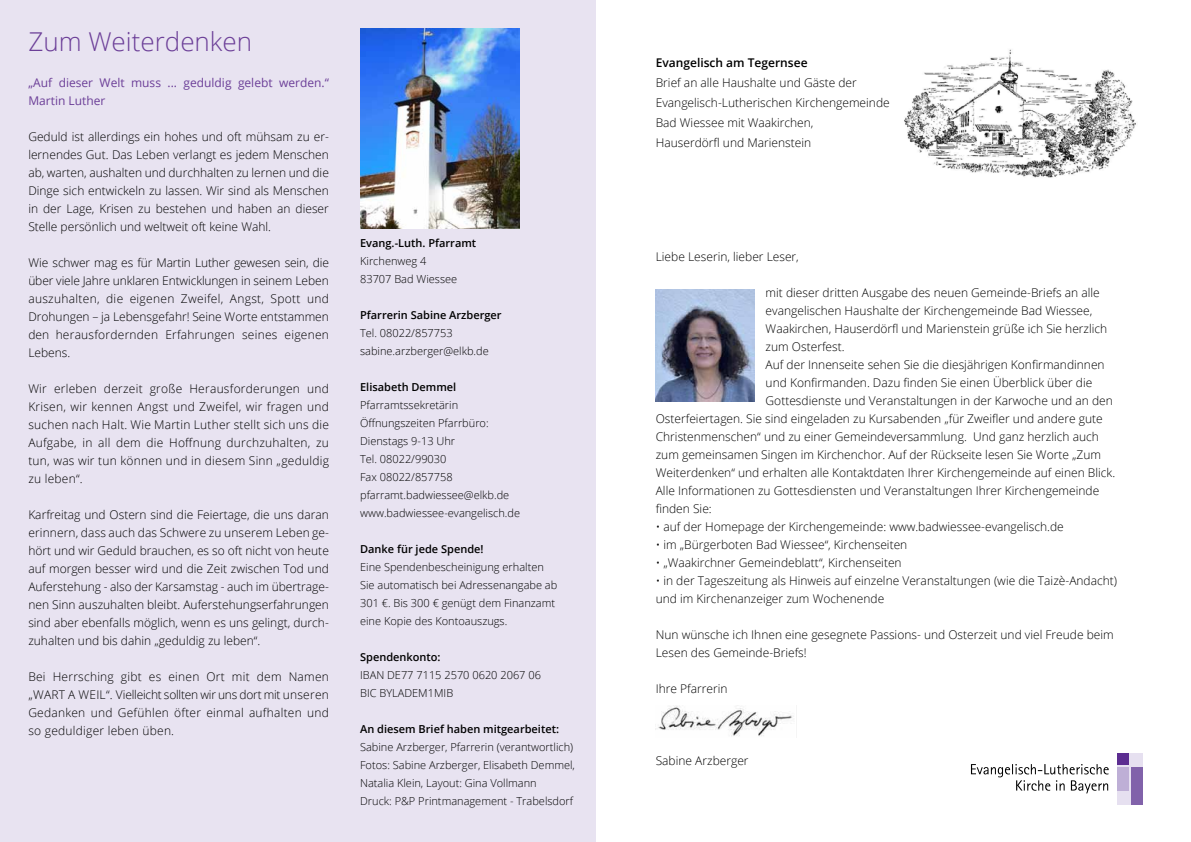
<style>
.page{position:relative;width:1191px;height:842px;background:#fff}
.page>*{position:absolute;margin:0;border:0;box-sizing:border-box;transform-origin:0 0}
.t1{font:300 26px "Open Sans";color:#6c3f98}
.t2{font:300 12px/18px "Open Sans";color:#000;text-align:justify}
.t3{font:12px/18px "Open Sans";color:#6c3f98}
.t4{font:600 12px "Open Sans";color:#000}
.t5{font:300 11px/18px "Open Sans";color:#000}
.t6{font:600 11px "Open Sans";color:#000}
</style>
<div class="page">
<div style="left:0;top:0;width:595px;height:842px;background:#e8e3f1"></div>
<img style="left:360px;top:28px;width:159px;height:201px">
<img style="left:904px;top:49px;width:232px;height:129px">
<img style="left:656px;top:289px;width:98px;height:113px">
<img style="left:658px;top:706px;width:134px;height:30px">
<div style="left:1117px;top:753px;width:25px;height:51px;background:#e6e0f0"></div>
<div style="left:1131px;top:767px;width:11px;height:37px;background:#8162aa"></div>
<div style="left:1117px;top:767px;width:11px;height:23px;background:#beafd6"></div>
<div style="left:1117px;top:753px;width:11px;height:12px;background:#5c2d91"></div>
<svg style="left:971px;top:764px;width:137px;height:29px"></svg>
<h1 class="t1" style="left:28px;top:24px;width:225px">Zum Weiterdenken</h1>
<p class="t3" style="left:28px;top:74px;width:302px">„Auf dieser Welt muss ... geduldig gelebt werden.“<br>Martin Luther</p>
<p class="t2" style="left:28px;top:128px;width:302px">Geduld ist allerdings ein hohes und oft mühsam zu er&shy;lernendes Gut. Das Leben verlangt es jedem Menschen ab, warten, aushalten und durchhalten zu lernen und die Dinge sich entwickeln zu lassen. Wir sind als Menschen in der Lage, Krisen zu bestehen und haben an dieser Stelle persönlich und weltweit oft keine Wahl.</p>
<p class="t2" style="left:28px;top:254px;width:302px">Wie schwer mag es für Martin Luther gewesen sein, die über viele Jahre unklaren Entwicklungen in seinem Leben auszuhalten, die eigenen Zweifel, Angst, Spott und Drohungen – ja Lebensgefahr! Seine Worte entstammen den herausfordernden Erfahrungen seines eigenen Lebens.</p>
<p class="t2" style="left:28px;top:380px;width:302px">Wir erleben derzeit große Herausforderungen und Krisen, wir kennen Angst und Zweifel, wir fragen und suchen nach Halt. Wie Martin Luther stellt sich uns die Aufgabe, in all dem die Hoffnung durchzuhalten, zu tun, was wir tun können und in diesem Sinn „geduldig zu leben“.</p>
<p class="t2" style="left:28px;top:506px;width:302px">Karfreitag und Ostern sind die Feiertage, die uns daran erinnern, dass auch das Schwere zu unserem Leben ge&shy;hört und wir Geduld brauchen, es so oft nicht von heute auf morgen besser wird und die Zeit zwischen Tod und Auferstehung - also der Karsamstag - auch im übertrage&shy;nen Sinn auszuhalten bleibt. Auferstehungserfahrungen sind aber ebenfalls möglich, wenn es uns gelingt, durch&shy;zuhalten und bis dahin „geduldig zu leben“.</p>
<p class="t2" style="left:28px;top:668px;width:302px">Bei Herrsching gibt es einen Ort mit dem Namen „WART A WEIL“. Vielleicht sollten wir uns dort mit unseren Gedanken und Gefühlen öfter einmal aufhalten und so geduldiger leben üben.</p>
<p class="t6" style="left:360px;top:236px;width:118px">Evang.-Luth. Pfarramt</p>
<p class="t5" style="left:360px;top:252px;width:99px">Kirchenweg 4<br>83707 Bad Wiessee</p>
<p class="t6" style="left:360px;top:308px;width:143px">Pfarrerin Sabine Arzberger</p>
<p class="t5" style="left:360px;top:324px;width:130px">Tel. 08022/857753 sabine.arzberger@elkb.de</p>
<p class="t6" style="left:360px;top:380px;width:98px">Elisabeth Demmel</p>
<p class="t5" style="left:360px;top:396px;width:161px">Pfarramtssekretärin<br>Öffnungszeiten Pfarrbüro:<br>Dienstags 9-13 Uhr<br>Tel. 08022/99030<br>Fax 08022/857758 pfarramt.badwiessee@elkb.de www.badwiessee-evangelisch.de</p>
<p class="t6" style="left:360px;top:542px;width:125px">Danke für jede Spende!</p>
<p class="t5" style="left:360px;top:558px;width:199px">Eine Spendenbescheinigung erhalten Sie automatisch bei Adressenangabe ab 301 €. Bis 300 € genügt dem Finanzamt eine Kopie des Kontoauszugs.</p>
<p class="t6" style="left:360px;top:650px;width:82px">Spendenkonto:</p>
<p class="t5" style="left:360px;top:666px;width:182px">IBAN DE77 7115 2570 0620 2067 06<br>BIC BYLADEM1MIB</p>
<p class="t6" style="left:360px;top:722px;width:200px">An diesem Brief haben mitgearbeitet:</p>
<p class="t5" style="left:360px;top:738px;width:216px">Sabine Arzberger, Pfarrerin (verantwortlich)<br>Fotos: Sabine Arzberger, Elisabeth Demmel, Natalia Klein, Layout: Gina Vollmann<br>Druck: P&amp;P Printmanagement - Trabelsdorf</p>
<p class="t4" style="left:656px;top:55px;width:153px">Evangelisch am Tegernsee</p>
<p class="t2" style="left:656px;top:73px;width:235px;line-height:20px;text-align:left">Brief an alle Haushalte und Gäste der Evangelisch-Lutherischen Kirchengemeinde Bad Wiessee mit Waakirchen,<br>Hauserdörfl und Marienstein</p>
<p class="t2" style="left:656px;top:247px;width:145px">Liebe Leserin, lieber Leser,</p>
<p class="t2" style="left:765px;top:283px;width:336px">mit dieser dritten Ausgabe des neuen Gemeinde-Briefs an alle</p>
<p class="t2" style="left:765px;top:301px;width:328px">evangelischen Haushalte der Kirchengemeinde Bad Wiessee,</p>
<p class="t2" style="left:765px;top:319px;width:343px">Waakirchen, Hauserdörfl und Marienstein grüße ich Sie herzlich</p>
<p class="t2" style="left:765px;top:337px;width:81px">zum Osterfest.</p>
<p class="t2" style="left:765px;top:355px;width:340px">Auf der Innenseite sehen Sie die diesjährigen Konfirmandinnen</p>
<p class="t2" style="left:765px;top:373px;width:328px">und Konfirmanden. Dazu finden Sie einen Überblick über die</p>
<p class="t2" style="left:765px;top:391px;width:349px">Gottesdienste und Veranstaltungen in der Karwoche und an den</p>
<p class="t2" style="left:656px;top:409px;width:448px">Osterfeiertagen. Sie sind eingeladen zu Kursabenden „für Zweifler und andere gute</p>
<p class="t2" style="left:656px;top:427px;width:444px">Christenmenschen“ und zu einer Gemeindeversammlung. Und ganz herzlich auch</p>
<p class="t2" style="left:656px;top:445px;width:447px">zum gemeinsamen Singen im Kirchenchor. Auf der Rückseite lesen Sie Worte „Zum</p>
<p class="t2" style="left:656px;top:463px;width:461px">Weiterdenken“ und erhalten alle Kontaktdaten Ihrer Kirchengemeinde auf einen Blick.</p>
<p class="t2" style="left:656px;top:481px;width:445px">Alle Informationen zu Gottesdiensten und Veranstaltungen Ihrer Kirchengemeinde</p>
<p class="t2" style="left:656px;top:499px;width:58px">finden Sie:</p>
<p class="t2" style="left:656px;top:517px;width:409px">• auf der Homepage der Kirchengemeinde: www.badwiessee-evangelisch.de</p>
<p class="t2" style="left:656px;top:535px;width:253px">• im „Bürgerboten Bad Wiessee“, Kirchenseiten</p>
<p class="t2" style="left:656px;top:553px;width:247px">• „Waakirchner Gemeindeblatt“, Kirchenseiten</p>
<p class="t2" style="left:656px;top:571px;width:463px">• in der Tageszeitung als Hinweis auf einzelne Veranstaltungen (wie die Taizè-Andacht) und im Kirchenanzeiger zum Wochenende</p>
<p class="t2" style="left:656px;top:625px;width:459px">Nun wünsche ich Ihnen eine gesegnete Passions- und Osterzeit und viel Freude beim<br>Lesen des Gemeinde-Briefs!</p>
<p class="t2" style="left:656px;top:679px;width:73px">Ihre Pfarrerin</p>
<p class="t2" style="left:656px;top:751px;width:94px">Sabine Arzberger</p>
</div>
